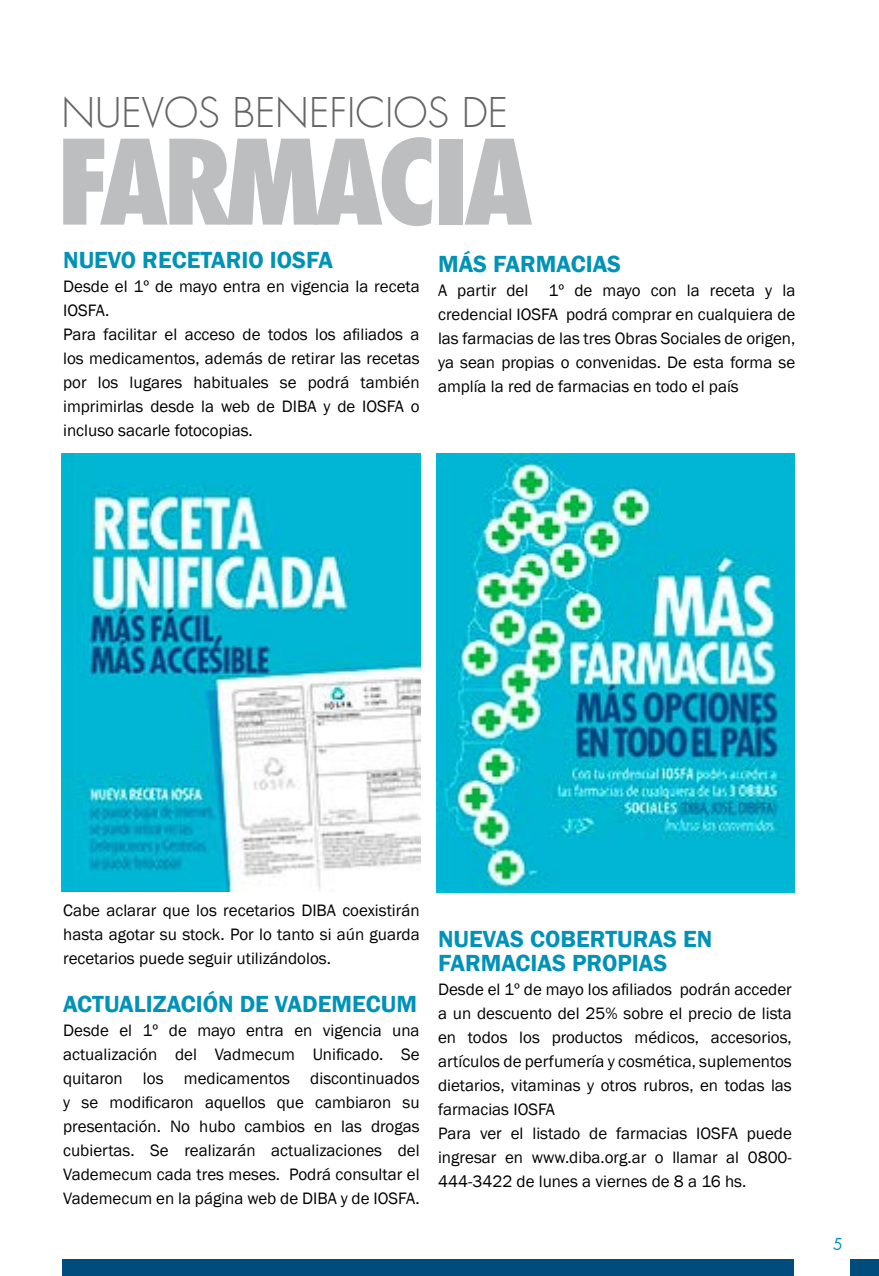
<style>
.page{position:relative;width:879px;height:1276px;background:#fff}
.page>*{position:absolute;margin:0;border:0;box-sizing:border-box;transform-origin:0 0}
.t1{font:800 condensed 114px "Futura LT";color:#bcbec0}
.t2{font:300 40px "Futura LT";color:#636466}
.t3{font:600 24px "Franklin Gothic";color:#0092b7}
.t4{font:18px "Futura";color:#0092b7}
.t5{font:17px/24px "Franklin Gothic";color:#000;text-align:justify}
</style>
<div class="page">
<div style="left:850px;top:1259px;width:29px;height:17px;background:#004d7d"></div>
<div style="left:62px;top:1259px;width:732px;height:17px;background:#004d7d"></div>
<img style="left:436px;top:454px;width:358px;height:438px">
<img style="left:62px;top:453px;width:358px;height:438px">
<h2 class="t2" style="left:61px;top:88px;width:448px">NUEVOS BENEFICIOS DE</h2>
<h1 class="t1" style="left:56px;top:111px;width:313px">FARMACIA</h1>
<h3 class="t3" style="left:63px;top:245px;width:93px">NUEVO RECETARI</h3>
<h3 class="t3" style="left:248px;top:245px;width:86px">O IOSFA</h3>
<p class="t5" style="left:63px;top:275px;width:358px;text-align:left">Desde el 1º de mayo entra en vigencia la receta IOSFA.<br>Para facilitar el acceso de todos los afiliados a los medicamentos, además de retirar las recetas por los lugares habituales se podrá también imprimirlas desde la web de DIBA y de IOSFA o incluso sacarle fotocopias.</p>
<h3 class="t3" style="left:438px;top:249px;width:71px">MÁS FARMACIAS</h3>
<p class="t5" style="left:438px;top:279px;width:359px">A partir del 1º de mayo con la receta y la credencial IOSFA podrá comprar en cualquiera de las farmacias de las tres Obras Sociales de origen, ya sean propias o convenidas. De esta forma se amplía la red de farmacias en todo el país</p>
<p class="t5" style="left:63px;top:899px;width:358px">Cabe aclarar que los recetarios DIBA coexistirán hasta agotar su stock. Por lo tanto si aún guarda recetarios puede seguir utilizándolos.</p>
<h3 class="t3" style="left:63px;top:989px;width:28px">ACTUALIZACI</h3>
<h3 class="t3" style="left:203px;top:989px;width:89px">ÓNDE VADEMECUM</h3>
<p class="t5" style="left:63px;top:1019px;width:358px">Desde el 1º de mayo entra en vigencia una actualización del Vadmecum Unificado. Se quitaron los medicamentos discontinuados y se modificaron aquellos que cambiaron su presentación. No hubo cambios en las drogas cubiertas. Se realizarán actualizaciones del Vademecum cada tres meses. Podrá consultar el Vademecum en la página web de DIBA y de IOSFA.</p>
<h3 class="t3" style="left:438px;top:924px;width:15px">NUEVAS</h3>
<h3 class="t3" style="left:530px;top:924px;width:46px">COBERTURAS</h3>
<h3 class="t3" style="left:683px;top:924px;width:15px">EN</h3>
<h3 class="t3" style="left:438px;top:948px;width:15px">FARMACIAS</h3>
<h3 class="t3" style="left:572px;top:948px;width:59px">PROPIAS</h3>
<p class="t5" style="left:438px;top:977px;width:355px;text-align:left">Desde el 1º de mayo los afiliados podrán acceder a un descuento del 25% sobre el precio de lista en todos los productos médicos, accesorios, artículos de perfumería y cosmética, suplementos dietarios, vitaminas y otros rubros, en todas las farmacias IOSFA<br>Para ver el listado de farmacias IOSFA puede ingresar en www.diba.org.ar o llamar al 0800- 444-3422 de lunes a viernes de 8 a 16 hs.</p>
<p class="t4" style="left:833px;top:1233px;width:12px">5</p>
</div>
